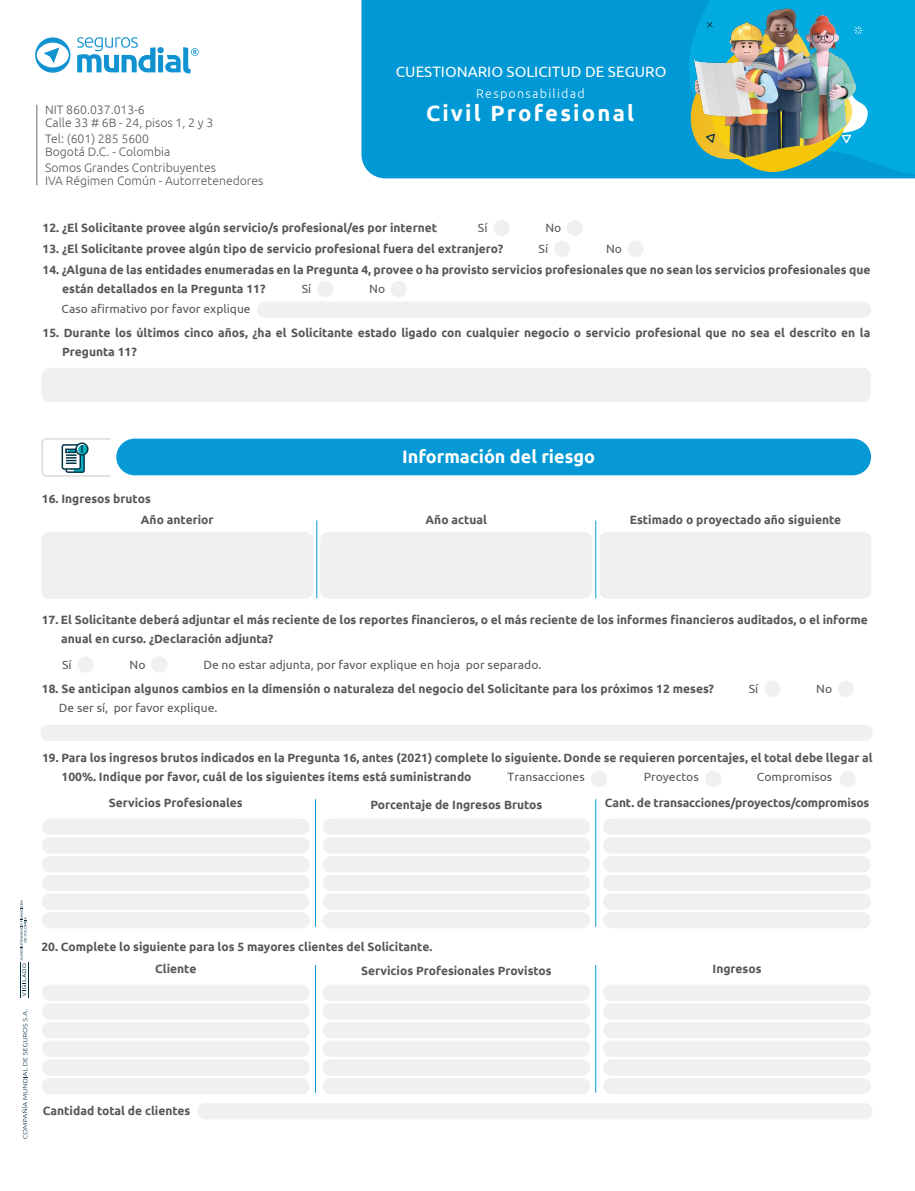
<style>
.page{position:relative;width:915px;height:1191px;background:#fff}
.page>*{position:absolute;margin:0;border:0;box-sizing:border-box;transform-origin:0 0}
.t1{font:700 22.05px "Ubuntu";letter-spacing:.1em;color:#fff}
.t2{font:700 18px "Ubuntu";color:#fff}
.t3{font:15px "Ubuntu";color:#fff}
.t4{font:300 12.6px "Ubuntu";letter-spacing:.1em;color:#fff}
.t5{font:300 12.3px/13.8px "Ubuntu";color:#585857}
.t6{font:700 12px/18.9px "Ubuntu";color:#575756}
.t7{font:12px/20.7px "Ubuntu";color:#575756}
.t8{font:12px "Ubuntu";color:#585857}
</style>
<div class="page">
<svg style="left:77px;top:37px;width:122px;height:37px"></svg>
<svg style="left:35px;top:37px;width:35px;height:36px"></svg>
<hr style="left:36px;top:105px;width:1px;height:80px;background:#9d9b9b">
<div style="left:116px;top:438px;width:754px;height:37px;background:#0699d6;border-radius:18px"></div>
<div style="left:41px;top:532px;width:272px;height:67px;background:#f0f0f0;border-radius:8px"></div>
<div style="left:320px;top:532px;width:272px;height:67px;background:#f0f0f0;border-radius:8px"></div>
<div style="left:599px;top:532px;width:271px;height:67px;background:#f0f0f0;border-radius:8px"></div>
<hr style="left:316px;top:520px;width:1px;height:78px;background:#0699d6">
<hr style="left:595px;top:520px;width:1px;height:78px;background:#0699d6">
<div style="left:40px;top:724px;width:832px;height:17px;background:#f0f0f0;border-radius:8px"></div>
<div style="left:197px;top:1103px;width:675px;height:16px;background:#f0f0f0;border-radius:8px"></div>
<div style="left:590px;top:771px;width:17px;height:16px;background:#f0f0f0;border-radius:8px"></div>
<div style="left:42px;top:818px;width:267px;height:17px;background:#f0f0f0;border-radius:8px"></div>
<div style="left:42px;top:837px;width:267px;height:16px;background:#f0f0f0;border-radius:8px"></div>
<div style="left:42px;top:856px;width:267px;height:16px;background:#f0f0f0;border-radius:8px"></div>
<div style="left:42px;top:874px;width:267px;height:17px;background:#f0f0f0;border-radius:8px"></div>
<div style="left:42px;top:893px;width:267px;height:16px;background:#f0f0f0;border-radius:8px"></div>
<div style="left:42px;top:912px;width:267px;height:16px;background:#f0f0f0;border-radius:8px"></div>
<div style="left:322px;top:818px;width:268px;height:17px;background:#f0f0f0;border-radius:8px"></div>
<div style="left:322px;top:837px;width:268px;height:16px;background:#f0f0f0;border-radius:8px"></div>
<div style="left:322px;top:856px;width:268px;height:16px;background:#f0f0f0;border-radius:8px"></div>
<div style="left:322px;top:874px;width:268px;height:17px;background:#f0f0f0;border-radius:8px"></div>
<div style="left:322px;top:893px;width:268px;height:16px;background:#f0f0f0;border-radius:8px"></div>
<div style="left:322px;top:912px;width:268px;height:16px;background:#f0f0f0;border-radius:8px"></div>
<div style="left:603px;top:818px;width:267px;height:17px;background:#f0f0f0;border-radius:8px"></div>
<div style="left:603px;top:837px;width:267px;height:16px;background:#f0f0f0;border-radius:8px"></div>
<div style="left:603px;top:856px;width:267px;height:16px;background:#f0f0f0;border-radius:8px"></div>
<div style="left:603px;top:874px;width:267px;height:17px;background:#f0f0f0;border-radius:8px"></div>
<div style="left:603px;top:893px;width:267px;height:16px;background:#f0f0f0;border-radius:8px"></div>
<div style="left:603px;top:912px;width:267px;height:16px;background:#f0f0f0;border-radius:8px"></div>
<hr style="left:595px;top:799px;width:1px;height:128px;background:#0699d6">
<hr style="left:315px;top:799px;width:1px;height:128px;background:#0699d6">
<div style="left:42px;top:984px;width:267px;height:16px;background:#f0f0f0;border-radius:8px"></div>
<div style="left:42px;top:1003px;width:267px;height:16px;background:#f0f0f0;border-radius:8px"></div>
<div style="left:42px;top:1022px;width:267px;height:16px;background:#f0f0f0;border-radius:8px"></div>
<div style="left:42px;top:1040px;width:267px;height:16px;background:#f0f0f0;border-radius:8px"></div>
<div style="left:42px;top:1059px;width:267px;height:16px;background:#f0f0f0;border-radius:8px"></div>
<div style="left:42px;top:1078px;width:267px;height:16px;background:#f0f0f0;border-radius:8px"></div>
<div style="left:322px;top:984px;width:268px;height:16px;background:#f0f0f0;border-radius:8px"></div>
<div style="left:322px;top:1003px;width:268px;height:16px;background:#f0f0f0;border-radius:8px"></div>
<div style="left:322px;top:1022px;width:268px;height:16px;background:#f0f0f0;border-radius:8px"></div>
<div style="left:322px;top:1040px;width:268px;height:16px;background:#f0f0f0;border-radius:8px"></div>
<div style="left:322px;top:1059px;width:268px;height:16px;background:#f0f0f0;border-radius:8px"></div>
<div style="left:322px;top:1078px;width:268px;height:16px;background:#f0f0f0;border-radius:8px"></div>
<div style="left:603px;top:984px;width:267px;height:16px;background:#f0f0f0;border-radius:8px"></div>
<div style="left:603px;top:1003px;width:267px;height:16px;background:#f0f0f0;border-radius:8px"></div>
<div style="left:603px;top:1022px;width:267px;height:16px;background:#f0f0f0;border-radius:8px"></div>
<div style="left:603px;top:1040px;width:267px;height:16px;background:#f0f0f0;border-radius:8px"></div>
<div style="left:603px;top:1059px;width:267px;height:16px;background:#f0f0f0;border-radius:8px"></div>
<div style="left:603px;top:1078px;width:267px;height:16px;background:#f0f0f0;border-radius:8px"></div>
<hr style="left:595px;top:965px;width:1px;height:127px;background:#0699d6">
<hr style="left:315px;top:965px;width:1px;height:127px;background:#0699d6">
<div style="left:705px;top:771px;width:16px;height:16px;background:#f0f0f0;border-radius:8px"></div>
<div style="left:839px;top:771px;width:16px;height:16px;background:#f0f0f0;border-radius:8px"></div>
<div style="left:764px;top:680px;width:16px;height:17px;background:#f0f0f0;border-radius:8px"></div>
<div style="left:837px;top:680px;width:16px;height:17px;background:#f0f0f0;border-radius:8px"></div>
<div style="left:493px;top:220px;width:16px;height:16px;background:#f0f0f0;border-radius:50%"></div>
<div style="left:566px;top:220px;width:17px;height:16px;background:#f0f0f0;border-radius:8px"></div>
<div style="left:553px;top:240px;width:17px;height:17px;background:#f0f0f0;border-radius:50%"></div>
<div style="left:627px;top:240px;width:16px;height:17px;background:#f0f0f0;border-radius:50%"></div>
<div style="left:257px;top:301px;width:613px;height:17px;background:#f0f0f0;border-radius:8px"></div>
<div style="left:42px;top:368px;width:828px;height:34px;background:#f0f0f0;border-radius:8px"></div>
<div style="left:317px;top:281px;width:16px;height:16px;background:#f0f0f0;border-radius:8px"></div>
<div style="left:390px;top:281px;width:17px;height:16px;background:#f0f0f0;border-radius:8px"></div>
<div style="left:77px;top:656px;width:17px;height:16px;background:#f0f0f0;border-radius:8px"></div>
<div style="left:151px;top:656px;width:16px;height:16px;background:#f0f0f0;border-radius:8px"></div>
<svg style="left:20px;top:900px;width:6px;height:96px"></svg>
<hr style="left:21px;top:962px;width:1px;height:36px;background:#062f43">
<hr style="left:28px;top:962px;width:1px;height:36px;background:#062f43">
<svg style="left:21px;top:1009px;width:7px;height:129px"></svg>
<div style="left:361px;top:0;width:553px;height:178px;background:#0098d5"></div>
<img style="left:685px;top:0;width:229px;height:175px">
<svg style="left:41px;top:438px;width:70px;height:39px"></svg>
<p class="t5" style="left:45px;top:102px;width:170px">NIT 860.037.013-6<br>Calle 33 # 6B - 24, pisos 1, 2 y 3</p>
<p class="t5" style="left:45px;top:131px;width:127px">Tel: (601) 285 5600<br>Bogotá D.C. - Colombia</p>
<p class="t5" style="left:45px;top:160px;width:220px">Somos Grandes Contribuyentes<br>IVA Régimen Común - Autorretenedores</p>
<p class="t3" style="left:396px;top:63px;width:272px">CUESTIONARIO SOLICITUD DE SEGURO</p>
<p class="t4" style="left:476px;top:86px;width:110px">Responsabilidad</p>
<h1 class="t1" style="left:426px;top:99px;width:209px">Civil Profesional</h1>
<p class="t6" style="left:43px;top:218px;width:396px">12. ¿El Solicitante provee algún servicio/s profesional/es por internet</p>
<p class="t6" style="left:43px;top:239px;width:462px">13. ¿El Solicitante provee algún tipo de servicio profesional fuera del extranjero?</p>
<p class="t7" style="left:477px;top:217px;width:11px">Sí</p>
<p class="t7" style="left:538px;top:217px;width:24px;text-indent:7px">No<br>Sí</p>
<p class="t7" style="left:606px;top:238px;width:17px">No</p>
<p class="t6" style="left:62px;top:260px;width:809px;text-indent:-20px">14. ¿Alguna de las entidades enumeradas en la Pregunta 4, provee o ha provisto servicios profesionales que no sean los servicios profesionales que están detallados en la Pregunta 11?</p>
<p class="t6" style="left:62px;top:323px;width:809px;text-indent:-20px">15. Durante los últimos cinco años, ¿ha el Solicitante estado ligado con cualquier negocio o servicio profesional que no sea el descrito en la<br>Pregunta 11?</p>
<p class="t7" style="left:302px;top:278px;width:11px">Sí</p>
<p class="t7" style="left:369px;top:278px;width:17px">No</p>
<p class="t7" style="left:62px;top:298px;width:190px">Caso afirmativo por favor explique</p>
<p class="t6" style="left:141px;top:488px;width:74px;line-height:20.9px;text-indent:-99px">16. Ingresos brutos<br>Año anterior</p>
<h2 class="t2" style="left:402px;top:446px;width:194px">Información del riesgo</h2>
<p class="t6" style="left:425px;top:510px;width:63px">Año actual</p>
<p class="t6" style="left:629px;top:510px;width:213px">Estimado o proyectado año siguiente</p>
<p class="t6" style="left:61px;top:610px;width:808px;text-indent:-20px">17. El Solicitante deberá adjuntar el más reciente de los reportes financieros, o el más reciente de los informes financieros auditados, o el informe anual en curso. ¿Declaración adjunta?</p>
<p class="t7" style="left:62px;top:653px;width:11px">Sí</p>
<p class="t7" style="left:129px;top:653px;width:17px">No</p>
<p class="t8" style="left:203px;top:657px;width:339px">De no estar adjunta, por favor explique en hoja por separado.</p>
<p class="t6" style="left:42px;top:679px;width:673px">18. Se anticipan algunos cambios en la dimensión o naturaleza del negocio del Solicitante para los próximos 12 meses?</p>
<p class="t7" style="left:59px;top:697px;width:160px">De ser sí, por favor explique.</p>
<p class="t7" style="left:748px;top:678px;width:11px">Sí</p>
<p class="t7" style="left:816px;top:678px;width:17px">No</p>
<p class="t6" style="left:62px;top:747px;width:812px;text-indent:-20px">19. Para los ingresos brutos indicados en la Pregunta 16, antes (2021) complete lo siguiente. Donde se requieren porcentajes, el total debe llegar al<br>100%. Indique por favor, cuál de los siguientes ítems está suministrando</p>
<p class="t7" style="left:507px;top:766px;width:79px">Transacciones</p>
<p class="t7" style="left:643px;top:766px;width:56px">Proyectos</p>
<p class="t7" style="left:756px;top:766px;width:77px">Compromisos</p>
<p class="t6" style="left:109px;top:793px;width:135px">Servicios Profesionales</p>
<p class="t6" style="left:370px;top:795px;width:173px">Porcentaje de Ingresos Brutos</p>
<p class="t6" style="left:604px;top:793px;width:266px">Cant. de transacciones/proyectos/compromisos</p>
<p class="t6" style="left:41px;top:936px;width:392px">20. Complete lo siguiente para los 5 mayores clientes del Solicitante.</p>
<p class="t6" style="left:155px;top:959px;width:43px">Cliente</p>
<p class="t6" style="left:361px;top:961px;width:192px">Servicios Profesionales Provistos</p>
<p class="t6" style="left:712px;top:959px;width:50px">Ingresos</p>
<p class="t6" style="left:43px;top:1101px;width:149px">Cantidad total de clientes</p>
</div>
